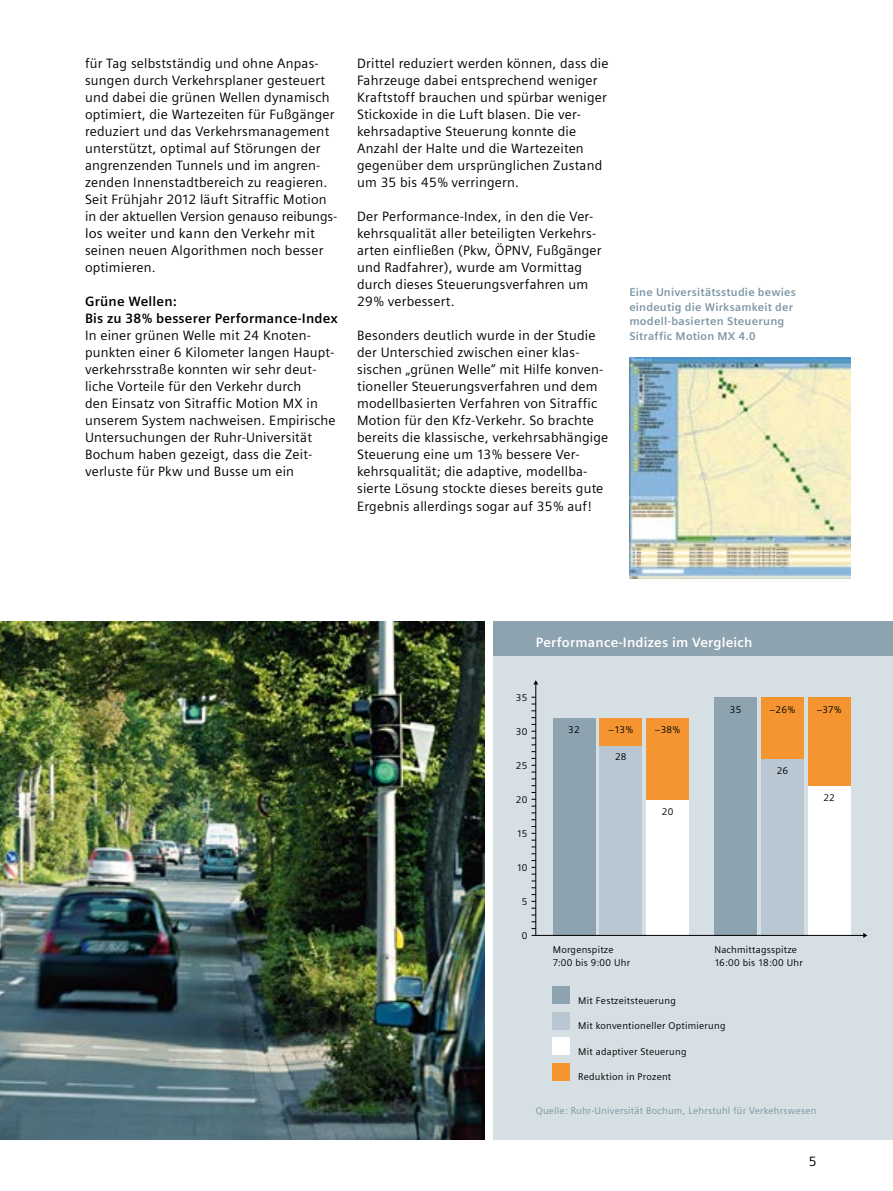
<style>
.page{position:relative;width:893px;height:1191px;background:#fff}
.page>*{position:absolute;margin:0;border:0;box-sizing:border-box;transform-origin:0 0}
.t1{font:13.5px/17px "Siemens Sans";letter-spacing:.015em;color:#000}
.t2{font:700 13.5px/17px "Siemens Sans";letter-spacing:.015em;color:#000}
.t3{font:700 13.5px "Siemens Sans";letter-spacing:.015em;color:#fff}
.t4{font:700 11.25px/14.9px "Siemens Sans";letter-spacing:.02em;color:#7c96a4}
.t5{font:9.75px/12.8px "Siemens Sans";letter-spacing:.025em;color:#000}
.t6{font:9.75px "Siemens Sans";letter-spacing:.025em;color:#7c96a4}
</style>
<div class="page">
<img style="left:0;top:621px;width:485px;height:519px">
<div style="left:493px;top:621px;width:400px;height:519px;background:#d5dfe4"></div>
<img style="left:629px;top:357px;width:221px;height:221px">
<div style="left:493px;top:621px;width:400px;height:34px;background:#8da3af"></div>
<div style="left:553px;top:986px;width:17px;height:17px;background:#8da3af"></div>
<div style="left:553px;top:1012px;width:17px;height:17px;background:#b8c7d1"></div>
<div style="left:553px;top:1037px;width:17px;height:17px;background:#fff"></div>
<div style="left:553px;top:1063px;width:17px;height:17px;background:#f49532"></div>
<div style="left:646px;top:718px;width:43px;height:217px;background:#fff"></div>
<div style="left:600px;top:718px;width:42px;height:217px;background:#b8c7d1"></div>
<div style="left:553px;top:718px;width:42px;height:217px;background:#8da3af"></div>
<div style="left:600px;top:718px;width:42px;height:27px;background:#f49532"></div>
<div style="left:646px;top:718px;width:43px;height:81px;background:#f49532"></div>
<div style="left:808px;top:697px;width:42px;height:238px;background:#fff"></div>
<div style="left:761px;top:697px;width:43px;height:238px;background:#b8c7d1"></div>
<div style="left:714px;top:697px;width:43px;height:238px;background:#8da3af"></div>
<div style="left:761px;top:697px;width:43px;height:62px;background:#f49532"></div>
<div style="left:808px;top:697px;width:42px;height:89px;background:#f49532"></div>
<hr style="left:531px;top:935px;width:333px;height:1px;background:#000">
<hr style="left:535px;top:682px;width:1px;height:253px;background:#000">
<svg style="left:533px;top:680px;width:5px;height:4px"></svg>
<svg style="left:863px;top:933px;width:4px;height:5px"></svg>
<p class="t1" style="left:85px;top:55px;width:254px">für Tag selbstständig und ohne Anpas&shy;sungen durch Verkehrsplaner gesteuert und dabei die grünen Wellen dynamisch optimiert, die Wartezeiten für Fußgänger reduziert und das Verkehrsmanagement unterstützt, optimal auf Störungen der angrenzenden Tunnels und im angren&shy;zenden Innenstadtbereich zu reagieren.<br>Seit Frühjahr 2012 läuft Sitraffic Motion in der aktuellen Version genauso reibungs&shy;los weiter und kann den Verkehr mit seinen neuen Algorithmen noch besser optimieren.</p>
<p class="t2" style="left:85px;top:293px;width:255px">Grüne Wellen:<br>Bis zu 38% besserer Performance-Index</p>
<p class="t1" style="left:85px;top:327px;width:252px">In einer grünen Welle mit 24 Knoten&shy;punkten einer 6 Kilometer langen Haupt&shy;verkehrsstraße konnten wir sehr deut&shy;liche Vorteile für den Verkehr durch<br>den Einsatz von Sitraffic Motion MX in unserem System nachweisen. Empirische Untersuchungen der Ruhr-Universität Bochum haben gezeigt, dass die Zeit&shy;verluste für Pkw und Busse um ein</p>
<p class="t1" style="left:357px;top:55px;width:253px">Drittel reduziert werden können, dass die Fahrzeuge dabei entsprechend weniger Kraftstoff brauchen und spürbar weniger Stickoxide in die Luft blasen. Die ver&shy;kehrsadaptive Steuerung konnte die Anzahl der Halte und die Wartezeiten gegenüber dem ursprünglichen Zustand um 35 bis 45% verringern.</p>
<p class="t1" style="left:357px;top:208px;width:246px">Der Performance-Index, in den die Ver&shy;kehrsqualität aller beteiligten Verkehrs&shy;arten einfließen (Pkw, ÖPNV, Fußgänger und Radfahrer), wurde am Vormittag durch dieses Steuerungsverfahren um 29% verbessert.</p>
<p class="t1" style="left:357px;top:327px;width:253px">Besonders deutlich wurde in der Studie der Unterschied zwischen einer klas&shy;sischen „grünen Welle“ mit Hilfe konven&shy;tioneller Steuerungsverfahren und dem modellbasierten Verfahren von Sitraffic Motion für den Kfz-Verkehr. So brachte bereits die klassische, verkehrsabhängige Steuerung eine um 13% bessere Ver&shy;kehrsqualität; die adaptive, modellba&shy;sierte Lösung stockte dieses bereits gute Ergebnis allerdings sogar auf 35% auf!</p>
<p class="t4" style="left:629px;top:284px;width:168px">Eine Universitätsstudie bewies eindeutig die Wirksamkeit der modell-basierten Steuerung<br>Sitraffic Motion MX 4.0</p>
<p class="t3" style="left:536px;top:634px;width:218px">Performance-Indizes im Vergleich</p>
<p class="t5" style="left:516px;top:691px;width:13px">35</p>
<p class="t5" style="left:516px;top:725px;width:13px">30</p>
<p class="t5" style="left:516px;top:759px;width:13px">25</p>
<p class="t5" style="left:516px;top:793px;width:13px">20</p>
<p class="t5" style="left:517px;top:827px;width:12px">15</p>
<p class="t5" style="left:517px;top:861px;width:12px">10</p>
<p class="t5" style="left:522px;top:895px;width:7px">5</p>
<p class="t5" style="left:522px;top:929px;width:7px">0</p>
<p class="t5" style="left:568px;top:723px;width:13px">32</p>
<p class="t5" style="left:609px;top:723px;width:26px">–13%</p>
<p class="t5" style="left:655px;top:723px;width:27px">–38%</p>
<p class="t5" style="left:615px;top:751px;width:13px">28</p>
<p class="t5" style="left:662px;top:805px;width:13px">20</p>
<p class="t5" style="left:553px;top:943px;width:79px">Morgenspitze<br>7:00 bis 9:00 Uhr</p>
<p class="t5" style="left:730px;top:703px;width:13px">35</p>
<p class="t5" style="left:770px;top:703px;width:27px">–26%</p>
<p class="t5" style="left:817px;top:703px;width:26px">–37%</p>
<p class="t5" style="left:777px;top:764px;width:13px">26</p>
<p class="t5" style="left:823px;top:791px;width:13px">22</p>
<p class="t5" style="left:714px;top:943px;width:90px">Nachmittagsspitze<br>16:00 bis 18:00 Uhr</p>
<p class="t5" style="left:578px;top:994px;width:99px">Mit Festzeitsteuerung</p>
<p class="t5" style="left:578px;top:1019px;width:149px">Mit konventioneller Optimierung</p>
<p class="t5" style="left:578px;top:1045px;width:110px">Mit adaptiver Steuerung</p>
<p class="t5" style="left:578px;top:1070px;width:94px">Reduktion in Prozent</p>
<p class="t6" style="left:536px;top:1105px;width:282px">Quelle: Ruhr-Universität Bochum, Lehrstuhl für Verkehrswesen</p>
<p class="t1" style="left:809px;top:1153px;width:9px">5</p>
</div>
